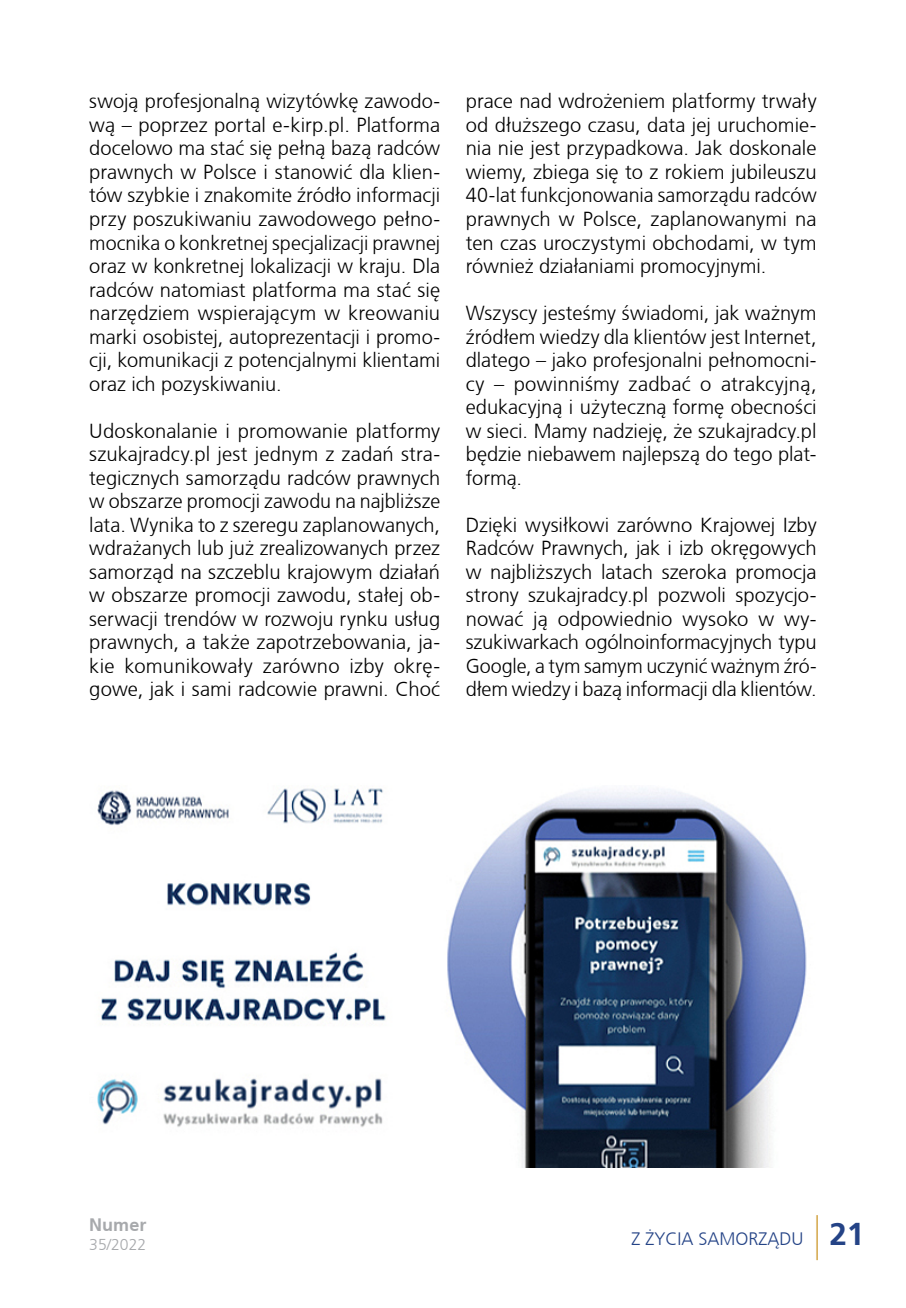
<style>
.page{position:relative;width:906px;height:1308px;background:#fff}
.page>*{position:absolute;margin:0;border:0;box-sizing:border-box;transform-origin:0 0}
.t1{font:700 31.5px "Frutiger CE";color:#244386}
.t2{font:300 20.25px/23.4px "Frutiger CE";color:#000;text-align:justify}
.t3{font:300 18px "Frutiger CE";color:#244386}
.t4{font:700 18px "Frutiger CE";color:#a7a9ac}
.t5{font:300 15.75px "Frutiger CE";color:#a7a9ac}
.s1{font-weight:300;font-size:45px;color:#d2a444}
</style>
<div class="page">
<img style="left:97px;top:788px;width:710px;height:379px">
<p class="t2" style="left:89px;top:89px;width:352px">swoją profesjonalną wizytówkę zawodo&shy;wą – poprzez portal e-kirp.pl. Platforma docelowo ma stać się pełną bazą radców prawnych w Polsce i stanowić dla klien&shy;tów szybkie i znakomite źródło informacji przy poszukiwaniu zawodowego pełno&shy;mocnika o konkretnej specjalizacji prawnej oraz w konkretnej lokalizacji w kraju. Dla radców natomiast platforma ma stać się narzędziem wspierającym w kreowaniu marki osobistej, autoprezentacji i promo&shy;cji, komunikacji z potencjalnymi klientami oraz ich pozyskiwaniu.</p>
<p class="t2" style="left:89px;top:419px;width:352px">Udoskonalanie i promowanie platformy szukajradcy.pl jest jednym z zadań stra&shy;tegicznych samorządu radców prawnych w obszarze promocji zawodu na najbliższe lata. Wynika to z szeregu zaplanowanych, wdrażanych lub już zrealizowanych przez samorząd na szczeblu krajowym działań w obszarze promocji zawodu, stałej ob&shy;serwacji trendów w rozwoju rynku usług prawnych, a także zapotrzebowania, ja&shy;kie komunikowały zarówno izby okrę&shy;gowe, jak i sami radcowie prawni. Choć</p>
<p class="t2" style="left:466px;top:89px;width:352px">prace nad wdrożeniem platformy trwały od dłuższego czasu, data jej uruchomie&shy;nia nie jest przypadkowa. Jak doskonale wiemy, zbiega się to z rokiem jubileuszu 40-lat funkcjonowania samorządu radców prawnych w Polsce, zaplanowanymi na ten czas uroczystymi obchodami, w tym również działaniami promocyjnymi.</p>
<p class="t2" style="left:466px;top:301px;width:352px">Wszyscy jesteśmy świadomi, jak ważnym źródłem wiedzy dla klientów jest Internet, dlatego – jako profesjonalni pełnomocni&shy;cy – powinniśmy zadbać o atrakcyjną, edukacyjną i użyteczną formę obecności w sieci. Mamy nadzieję, że szukajradcy.pl będzie niebawem najlepszą do tego plat&shy;formą.</p>
<p class="t2" style="left:466px;top:513px;width:352px">Dzięki wysiłkowi zarówno Krajowej Izby Radców Prawnych, jak i izb okręgowych w najbliższych latach szeroka promocja strony szukajradcy.pl pozwoli spozycjo&shy;nować ją odpowiednio wysoko w wy&shy;szukiwarkach ogólnoinformacyjnych typu Google, a tym samym uczynić ważnym źró&shy;dłem wiedzy i bazą informacji dla klientów.</p>
<p class="t4" style="left:89px;top:1214px;width:59px">Numer</p>
<p class="t5" style="left:89px;top:1235px;width:58px">35/2022</p>
<p class="t3" style="left:631px;top:1228px;width:174px">Z ŻYCIA SAMORZĄDU</p>
<h1 class="t1" style="left:815px;top:1215px;width:51px"><span class="s1">|</span> 21</h1>
</div>
